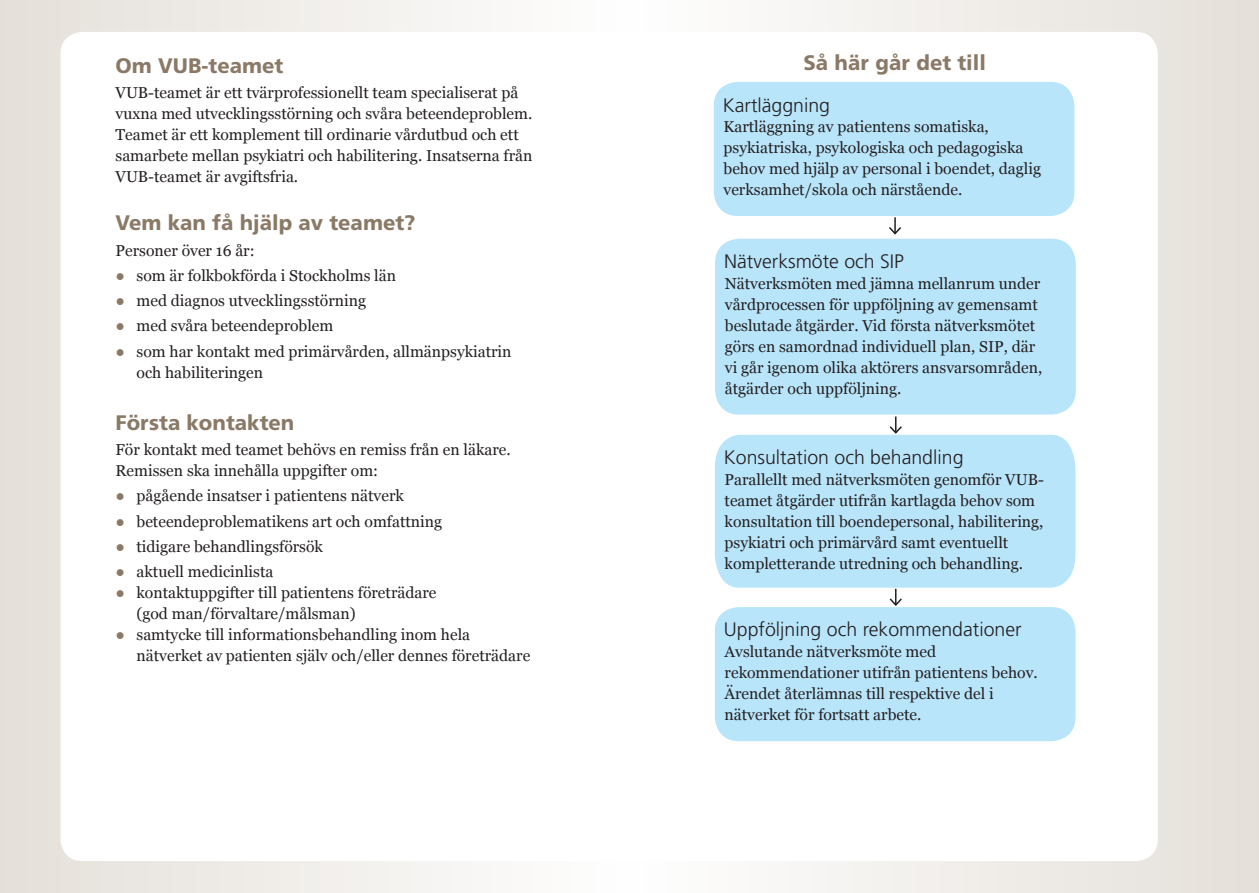
<style>
.page{position:relative;width:1259px;height:893px;background:#fff}
.page>*{position:absolute;margin:0;border:0;box-sizing:border-box;transform-origin:0 0}
.Styckeformat_1{font:800 21px "Frutiger SLLOTF";color:#8a7966}
.Mellanrub_1{font:800 21px "Frutiger SLLOTF";color:#8a7966}
.Mellanrub_1-2{font:300 19.5px "Frutiger SLLOTF";color:#231f20}
.Mellanrub_1-3{font:15.75px/21px "Georgia";color:#231f20}
.Styckeformat_1-2{font:15.75px/21px "Georgia";color:#231f20}
.s1{color:#8a7966}
</style>
<div class="page">
<svg style="left:0;top:0;width:629px;height:893px;fill:#e6e2dc"></svg>
<div style="left:630px;top:0;width:629px;height:893px;background:linear-gradient(to right,#fff,#e5e1da)"></div>
<div style="left:61px;top:33px;width:1096px;height:827px;background:#fff;border-radius:21px"></div>
<div style="left:714px;top:83px;width:359px;height:132px;background:#b9e5fa;border-radius:23px"></div>
<div style="left:714px;top:82px;width:360px;height:134px;border:2px solid #b9e5fa;border-radius:23px"></div>
<svg style="left:889px;top:217px;width:12px;height:18px"></svg>
<div style="left:716px;top:239px;width:359px;height:175px;background:#b9e5fa;border-radius:23px"></div>
<div style="left:715px;top:239px;width:360px;height:176px;border:2px solid #b9e5fa;border-radius:23px"></div>
<div style="left:714px;top:434px;width:362px;height:154px;background:#b9e5fa"></div>
<div style="left:715px;top:608px;width:359px;height:132px;background:#b9e5fa;border-radius:23px"></div>
<div style="left:715px;top:607px;width:360px;height:134px;border:2px solid #b9e5fa;border-radius:23px"></div>
<svg style="left:888px;top:416px;width:15px;height:19px"></svg>
<svg style="left:889px;top:589px;width:13px;height:17px"></svg>
<p class="Mellanrub_1" style="left:116px;top:53px;width:169px">Om VUB-teamet</p>
<p class="Mellanrub_1-3" style="left:116px;top:83px;width:418px">VUB-teamet är ett tvärprofessionellt team specialiserat på vuxna med utvecklingsstörning och svåra beteendeproblem.<br>Teamet är ett komplement till ordinarie vårdutbud och ett samarbete mellan psykiatri och habilitering. Insatserna från VUB-teamet är avgiftsfria.</p>
<p class="Styckeformat_1" style="left:116px;top:211px;width:301px">Vem kan få hjälp av teamet?</p>
<p class="Styckeformat_1-2" style="left:116px;top:240px;width:141px">Personer över 16 år:</p>
<p class="Styckeformat_1-2" style="left:116px;top:265px;width:282px"><span class="s1">●</span> som är folkbokförda i Stockholms län</p>
<p class="Styckeformat_1-2" style="left:116px;top:291px;width:252px"><span class="s1">●</span> med diagnos utvecklingsstörning</p>
<p class="Styckeformat_1-2" style="left:116px;top:316px;width:219px"><span class="s1">●</span> med svåra beteendeproblem</p>
<p class="Styckeformat_1-2" style="left:137px;top:341px;width:376px;text-indent:-21px"><span class="s1">●</span> som har kontakt med primärvården, allmänpsykiatrin och habiliteringen</p>
<p class="Styckeformat_1" style="left:116px;top:410px;width:180px">Första kontakten</p>
<p class="Styckeformat_1-2" style="left:116px;top:440px;width:397px">För kontakt med teamet behövs en remiss från en läkare.</p>
<p class="Styckeformat_1-2" style="left:116px;top:461px;width:264px">Remissen ska innehålla uppgifter om:</p>
<p class="Styckeformat_1-2" style="left:116px;top:486px;width:290px"><span class="s1">●</span> pågående insatser i patientens nätverk</p>
<p class="Styckeformat_1-2" style="left:116px;top:511px;width:328px"><span class="s1">●</span> beteendeproblematikens art och omfattning</p>
<p class="Styckeformat_1-2" style="left:116px;top:536px;width:209px"><span class="s1">●</span> tidigare behandlingsförsök</p>
<p class="Styckeformat_1-2" style="left:116px;top:562px;width:159px"><span class="s1">●</span> aktuell medicinlista</p>
<p class="Styckeformat_1-2" style="left:137px;top:583px;width:301px;text-indent:-21px"><span class="s1">●</span> kontaktuppgifter till patientens företrädare (god man/förvaltare/målsman)</p>
<p class="Styckeformat_1-2" style="left:137px;top:625px;width:395px;text-indent:-21px"><span class="s1">●</span> samtycke till informationsbehandling inom hela nätverket av patienten själv och/eller dennes företrädare</p>
<p class="Mellanrub_1" style="left:803px;top:50px;width:184px">Så här går det till</p>
<p class="Mellanrub_1-2" style="left:723px;top:94px;width:109px">Kartläggning</p>
<p class="Mellanrub_1-3" style="left:723px;top:117px;width:319px">Kartläggning av patientens somatiska, psykiatriska, psykologiska och pedagogiska behov med hjälp av personal i boendet, daglig verksamhet/skola och närstående.</p>
<p class="Mellanrub_1-2" style="left:724px;top:250px;width:181px">Nätverksmöte och SIP</p>
<p class="Mellanrub_1-3" style="left:725px;top:274px;width:319px">Nätverksmöten med jämna mellanrum under vårdprocessen för uppföljning av gemensamt beslutade åtgärder. Vid första nätverksmötet görs en samordnad individuell plan, SIP, där vi går igenom olika aktörers ansvarsområden, åtgärder och uppföljning.</p>
<p class="Mellanrub_1-2" style="left:724px;top:446px;width:241px">Konsultation och behandling</p>
<p class="Mellanrub_1-3" style="left:724px;top:470px;width:321px">Parallellt med nätverksmöten genomför VUB&shy;teamet åtgärder utifrån kartlagda behov som konsultation till boendepersonal, habilitering, psykiatri och primärvård samt eventuellt kompletterande utredning och behandling.</p>
<p class="Mellanrub_1-2" style="left:724px;top:618px;width:299px">Uppföljning och rekommendationer</p>
<p class="Mellanrub_1-3" style="left:724px;top:641px;width:315px">Avslutande nätverksmöte med rekommendationer utifrån patientens behov.<br>Ärendet återlämnas till respektive del i nätverket för fortsatt arbete.</p>
</div>
